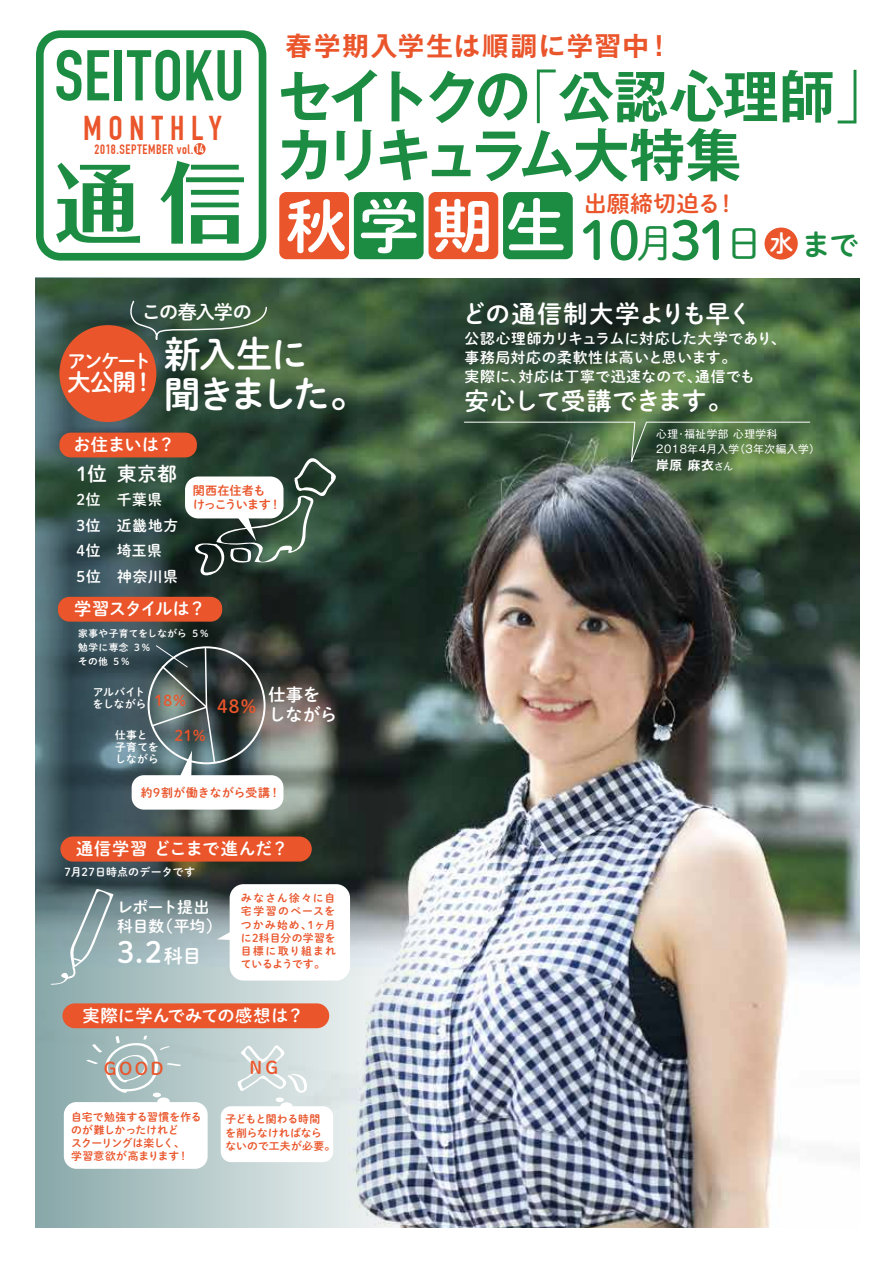
<style>
.page{position:relative;width:896px;height:1263px;background:#fff}
.page>*{position:absolute;margin:0;border:0;box-sizing:border-box;transform-origin:0 0}
.t1{font:58.65px "Shuei M Go Std B";color:#fff;scale:1.04 1}
.t2{font:700 57.15px/58.5px "Gothic MB101 Pro De";letter-spacing:-.08em;color:#1c8c42}
.t3{font:53.1px "Shuei M Go Std B";color:#1c8c42}
.t4{font:36.9px/39.9px "Shuei M Go Std B";letter-spacing:-.08em;color:#fff}
.t5{font:700 33.75px "DIN Condensed";letter-spacing:.195em;color:#ea552b}
.t6{font:29.1px "Shuei M Go Std B";color:#fff}
.t7{font:700 26.55px "Gothic MB101 Pro De";letter-spacing:.065em;color:#ea552b}
.t8{font:24.6px "Shuei M Go Std B";letter-spacing:-.005em;color:#fff}
.t9{font:24.6px "Shuei M Go Std B";letter-spacing:-.03em;color:#fff}
.t10{font:23.85px "Shuei M Go Std B";color:#fff}
.t11{font:22.65px "Shuei M Go Std B";letter-spacing:.02em;color:#ea552b}
.t12{font:19.35px "Shuei M Go Std B";letter-spacing:.04em;color:#fff}
.t13{font:19.05px "Shuei M Go Std B";letter-spacing:-.055em;color:#fff}
.t14{font:18.75px "Shuei M Go Std B";letter-spacing:-.11em;color:#fff}
.t15{font:18px "Shuei M Go Std B";color:#ea552b}
.t16{font:17.25px/19.5px "Shuei M Go Std B";color:#fff}
.t17{font:17.25px "Shuei M Go Std B";letter-spacing:.035em;color:#fff}
.t18{font:17.25px "Shuei M Go Std B";letter-spacing:-.055em;color:#fff}
.t19{font:17.25px "Shuei M Go Std B";letter-spacing:-.1em;color:#ea552b}
.t20{font:15.75px/19px "Shuei M Go Std B";letter-spacing:-.005em;color:#fff}
.t21{font:14.85px/19.2px "Shuei M Go Std B";letter-spacing:.03em;color:#fff}
.t22{font:14.85px "Shuei M Go Std B";color:#ea552b}
.t23{font:14.7px/25.8px "Shuei M Go Std B";letter-spacing:.04em;color:#fff}
.t24{font:700 13.35px "DIN Condensed";letter-spacing:.045em;color:#ea552b}
.t25{font:700 12.75px "Gothic MB101 Pro De";color:#fff}
.t26{font:12.15px/14px "Shuei M Go Std B";letter-spacing:-.045em;color:#ea552b}
.t27{font:11.85px "Shuei M Go Std B";letter-spacing:.04em;color:#ea552b}
.t28{font:10.95px "Shuei M Go Std B";letter-spacing:.01em;color:#fff}
.t29{font:10.8px/13.4px "Shuei M Go Std B";letter-spacing:.015em;color:#ea552b;text-align:justify}
.t30{font:10.8px/13.4px "Shuei M Go Std B";letter-spacing:-.015em;color:#ea552b}
.t31{font:10.8px/13.4px "Shuei M Go Std B";letter-spacing:-.005em;color:#ea552b}
.t32{font:10.8px/12.1px "Shuei M Go Std B";color:#fff}
.t33{font:10.65px/15px "Gothic MB101 Pro";letter-spacing:.05em;color:#fff}
.t34{font:9.75px/13.6px "Shuei M Go Std B";letter-spacing:.04em;color:#fff}
.s1{font-size:11.7px;color:#fff}
.s2{font-family:"Gothic MB101 Pro";font-weight:300}
.s3{font-family:"Shuei M Go Std L";font-size:39.9px}
.s4{font-size:29.55px}
.s5{font-size:19.05px}
.s6{font-family:"Gothic MB101 Pro";font-weight:400;font-size:9.6px}
</style>
<div class="page">
<svg style="left:36px;top:30px;width:230px;height:231px"></svg>
<svg style="left:56px;top:163px;width:84px;height:80px"></svg>
<svg style="left:160px;top:161px;width:84px;height:83px"></svg>
<svg style="left:56px;top:50px;width:25px;height:51px"></svg>
<svg style="left:87px;top:50px;width:22px;height:50px"></svg>
<div style="left:115px;top:50px;width:7px;height:50px;background:#1c8c42"></div>
<svg style="left:127px;top:50px;width:53px;height:51px"></svg>
<svg style="left:186px;top:50px;width:55px;height:51px"></svg>
<div style="left:194px;top:143px;width:11px;height:12px;background:#ea552b;border-radius:50%"></div>
<div style="left:764px;top:228px;width:33px;height:32px;background:#ea552b;border-radius:50%"></div>
<div style="left:279px;top:192px;width:70px;height:67px;background:#ea552b;border-radius:7px"></div>
<div style="left:354px;top:192px;width:69px;height:67px;background:#1c8c42;border-radius:7px"></div>
<div style="left:428px;top:192px;width:70px;height:67px;background:#ea552b;border-radius:7px"></div>
<div style="left:503px;top:192px;width:69px;height:67px;background:#1c8c42;border-radius:7px"></div>
<img style="left:430px;top:278px;width:429px;height:950px">
<img style="left:35px;top:277px;width:395px;height:951px">
<svg style="left:463px;top:421px;width:347px;height:45px;background:#496545"></svg>
<div style="left:59px;top:325px;width:97px;height:97px;background:#ea552b;border-radius:50%"></div>
<svg style="left:127px;top:300px;width:141px;height:43px;background:#425a45"></svg>
<div style="left:59px;top:433px;width:138px;height:24px;background:#ea552b;border-radius:11px"></div>
<svg style="left:195px;top:455px;width:142px;height:123px;background:#3d5447"></svg>
<div style="left:185px;top:476px;width:98px;height:42px;background:#fff;border-radius:13px"></div>
<div style="left:60px;top:836px;width:252px;height:25px;background:#ea552b;border-radius:13px"></div>
<div style="left:62px;top:1003px;width:267px;height:25px;background:#ea552b;border-radius:12px"></div>
<div style="left:58px;top:597px;width:164px;height:25px;background:#ea552b;border-radius:12px"></div>
<div style="left:132px;top:775px;width:151px;height:35px;background:#fff;border-radius:12px"></div>
<svg style="left:150px;top:645px;width:66px;height:131px;background:#5c6d6e"></svg>
<svg style="left:50px;top:889px;width:63px;height:96px;background:#8ba4a7"></svg>
<div style="left:230px;top:884px;width:120px;height:96px;background:#fff;border-radius:14px"></div>
<svg style="left:217px;top:928px;width:13px;height:12px"></svg>
<svg style="left:236px;top:1045px;width:72px;height:49px"></svg>
<svg style="left:86px;top:1035px;width:96px;height:58px;background:#afc4c5"></svg>
<div style="left:64px;top:1102px;width:144px;height:67px;background:#fff;border-radius:13px"></div>
<div style="left:157px;top:1097px;width:13px;height:9px;background:#fff;border-radius:50%"></div>
<div style="left:153px;top:1092px;width:8px;height:5px;background:#fff;border-radius:50%"></div>
<div style="left:221px;top:1106px;width:112px;height:56px;background:#fff;border-radius:10px"></div>
<div style="left:280px;top:1102px;width:13px;height:9px;background:#fff;border-radius:50%"></div>
<div style="left:276px;top:1097px;width:8px;height:5px;background:#fff;border-radius:50%"></div>
<p class="t5" style="left:83px;top:109px;width:140px">MONTHLY</p>
<p class="t24" style="left:95px;top:141px;width:111px">2018.SEPTEMBER vol.<span class="s1">14</span></p>
<p class="t7" style="left:285px;top:24px;width:388px">春学期入学生は順調に学習中！</p>
<p class="t2" style="left:276px;top:60px;width:616px">セイトクの<span class="s2">「</span>公認心理師<span class="s2">」</span>カリキュラム大特集</p>
<p class="t1" style="left:286px;top:182px;width:271px">秋学期生</p>
<p class="t11" style="left:584px;top:187px;width:155px">出願締切迫る！</p>
<p class="t3" style="left:579px;top:201px;width:281px">10<span class="s3">月</span>31<span class="s3">日</span><sup>水</sup><span class="s4">まで</span></p>
<p class="t13" style="left:142px;top:298px;width:112px">この春入学の</p>
<p class="t14" style="left:67px;top:347px;width:86px">アンケート</p>
<p class="t10" style="left:67px;top:364px;width:90px">大公開！</p>
<p class="t4" style="left:164px;top:333px;width:205px">新入生に<br>聞きました。</p>
<p class="t16" style="left:73px;top:434px;width:103px">お住まいは？</p>
<p class="t12" style="left:77px;top:460px;width:101px">1位東京都</p>
<p class="t23" style="left:77px;top:486px;width:103px">2位 千葉県<br>3位 近畿地方<br>4位 埼玉県<br>5位 神奈川県</p>
<p class="t26" style="left:193px;top:483px;width:90px">関西在住者も<br>けっこういます！</p>
<p class="t18" style="left:74px;top:596px;width:133px">学習スタイルは？</p>
<p class="t34" style="left:78px;top:627px;width:132px">家事や子育てをしながら５％勉学に専念３％<br>その他５％</p>
<p class="t32" style="left:93px;top:685px;width:55px">アルバイトをしながら</p>
<p class="t22" style="left:155px;top:689px;width:34px">18％</p>
<p class="t32" style="left:115px;top:728px;width:45px">仕事と子育てをしながら</p>
<p class="t22" style="left:174px;top:724px;width:34px">21％</p>
<p class="t15" style="left:217px;top:692px;width:42px">48％</p>
<p class="t16" style="left:268px;top:684px;width:70px">仕事をしながら</p>
<p class="t27" style="left:141px;top:783px;width:141px">約9割が働きながら受講！</p>
<p class="t17" style="left:76px;top:836px;width:213px">通信学習どこまで進んだ？</p>
<p class="t28" style="left:65px;top:864px;width:132px">7月27日時点のデータです</p>
<p class="t20" style="left:117px;top:897px;width:106px">レポート提出科目数（平均）</p>
<p class="t6" style="left:117px;top:931px;width:86px">3.2<span class="s5">科目</span></p>
<p class="t29" style="left:241px;top:891px;width:96px">みなさん徐々に自宅学習のペースをつかみ始め、1ヶ月に2科目分の学習を目標に取り組まれているようです。</p>
<p class="t16" style="left:82px;top:1005px;width:223px">実際に学んでみての感想は？</p>
<p class="t19" style="left:102px;top:1056px;width:65px">ＧＯＯＤ</p>
<p class="t19" style="left:249px;top:1055px;width:30px">NG</p>
<p class="t30" style="left:71px;top:1109px;width:132px">自宅で勉強する習慣を作るのが難しかったけれど<br>スクーリングは楽しく、<br>学習意欲が高まります！</p>
<p class="t31" style="left:225px;top:1112px;width:111px">子どもと関わる時間<br>を削らなければならないので工夫が必要。</p>
<p class="t8" style="left:462px;top:295px;width:292px">どの通信制大学よりも早く</p>
<p class="t21" style="left:464px;top:328px;width:323px">公認心理師カリキュラムに対応した大学であり、事務局対応の柔軟性は高いと思います。<br>実際に、対応は丁寧で迅速なので、通信でも</p>
<p class="t9" style="left:464px;top:382px;width:269px">安心して受講できます。</p>
<p class="t33" style="left:656px;top:425px;width:165px">心理・福祉学部 心理学科<br>2018年4月入学（3年次編入学）</p>
<p class="t25" style="left:656px;top:455px;width:78px">岸原 麻衣<span class="s6">さん</span></p>
</div>
